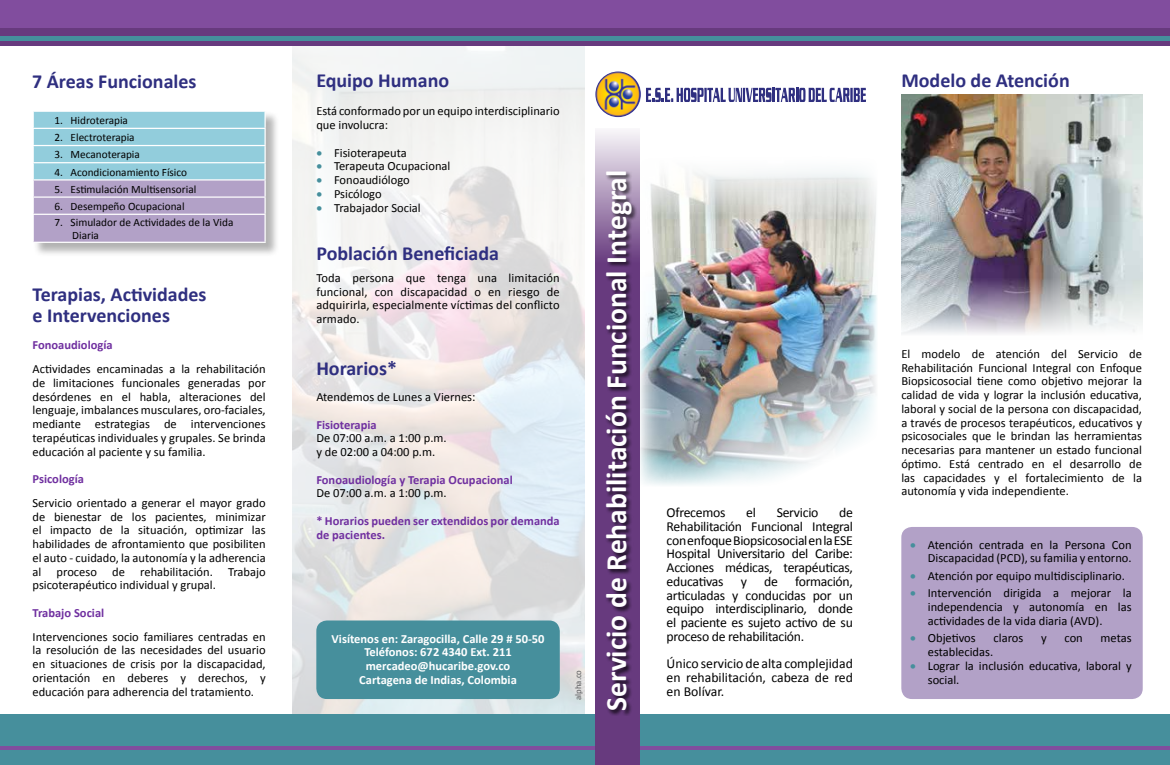
<style>
.page{position:relative;width:1170px;height:765px;background:#fff}
.page>*{position:absolute;margin:0;border:0;box-sizing:border-box;transform-origin:0 0}
.t1{font:700 29.5px "Calibri";color:#fff}
.t2{font:700 20px/21.2px "Calibri";color:#2f2f80}
.t3{font:13.75px/13.8px "Calibri";letter-spacing:-.02em;color:#000;text-align:justify}
.t4{font:12.5px/13.8px "Calibri";color:#000;text-align:justify}
.t5{font:700 12.5px/13.8px "Calibri";color:#7030a0}
.t6{font:700 12.5px/13.8px "Calibri";color:#fff;text-align:center}
.t7{font:11.25px/12.5px "Calibri";color:#000}
.t8{font:8.75px "Calibri";color:#58595b}
.s1{color:#468f9c}
</style>
<div class="page">
<img style="left:293px;top:45px;width:291px;height:669px">
<img style="left:640px;top:171px;width:237px;height:314px">
<div style="left:316px;top:621px;width:243px;height:78px;background:#468f9c;border-radius:11px"></div>
<div style="left:0;top:714px;width:1169px;height:51px;background:#468f9c"></div>
<hr style="left:0;top:746px;width:1169px;height:4px;background:#814d9e">
<svg style="left:595px;top:130px;width:45px;height:635px;background:#825d95"></svg>
<div style="left:604px;top:171px;width:34px;height:545px;background:#000;opacity:.75"></div>
<div style="left:0;top:0;width:1169px;height:45px;background:#814d9e"></div>
<div style="left:0;top:28px;width:1169px;height:17px;background:#673a7e"></div>
<hr style="left:0;top:36px;width:1169px;height:4px;background:#458f9c">
<img style="left:595px;top:71px;width:46px;height:46px;border-radius:23px">
<svg style="left:646px;top:88px;width:220px;height:14px"></svg>
<div style="left:901px;top:527px;width:241px;height:172px;background:#b2a1c7;border-radius:11px"></div>
<img style="left:901px;top:94px;width:241px;height:240px">
<div style="left:33px;top:111px;width:246px;height:146px;background:#000;opacity:.3"></div>
<svg style="left:33px;top:111px;width:233px;height:131px;background:#a8bcd5"></svg>
<hr style="left:264px;top:215px;width:2px;height:27px;background:#fff">
<hr style="left:33px;top:242px;width:233px;height:1px;background:#fff">
<h2 class="t2" style="left:32px;top:71px;width:166px">7 Áreas Funcionales</h2>
<p class="t7" style="left:54px;top:114px;width:75px">1. Hidroterapia</p>
<p class="t7" style="left:54px;top:131px;width:82px">2. Electroterapia</p>
<p class="t7" style="left:54px;top:148px;width:87px">3. Mecanoterapia</p>
<p class="t7" style="left:54px;top:166px;width:134px">4. Acondicionamiento Físico</p>
<p class="t7" style="left:54px;top:183px;width:143px">5. Estimulación Multisensorial</p>
<p class="t7" style="left:54px;top:200px;width:132px">6. Desempeño Ocupacional</p>
<p class="t7" style="left:72px;top:216px;width:163px;text-indent:-18px">7. Simulador de Actividades de la Vida<br>Diaria</p>
<h2 class="t2" style="left:33px;top:283px;width:175px">Terapias, Actividades e Intervenciones</h2>
<p class="t5" style="left:33px;top:338px;width:82px">Fonoaudiología</p>
<p class="t4" style="left:33px;top:362px;width:235px">Actividades encaminadas a la rehabilitación de limitaciones funcionales generadas por desórdenes en el habla, alteraciones del lenguaje, imbalances musculares, oro-faciales, mediante estrategias de intervenciones terapéuticas individuales y grupales. Se brinda educación al paciente y su familia.</p>
<p class="t5" style="left:33px;top:472px;width:53px">Psicología</p>
<p class="t4" style="left:33px;top:496px;width:235px">Servicio orientado a generar el mayor grado de bienestar de los pacientes, minimizar el impacto de la situación, optimizar las habilidades de afrontamiento que posibiliten el auto - cuidado, la autonomía y la adherencia al proceso de rehabilitación. Trabajo psicoterapéutico individual y grupal.</p>
<p class="t5" style="left:33px;top:606px;width:73px">Trabajo Social</p>
<p class="t4" style="left:33px;top:630px;width:235px">Intervenciones socio familiares centradas en la resolución de las necesidades del usuario en situaciones de crisis por la discapacidad, orientación en deberes y derechos, y educación para adherencia del tratamiento.</p>
<h2 class="t2" style="left:316px;top:70px;width:134px">Equipo Humano</h2>
<p class="t4" style="left:316px;top:104px;width:245px">Está conformado por un equipo interdisciplinario que involucra:</p>
<p class="t4" style="left:316px;top:146px;width:92px"><span class="s1">•</span> Fisioterapeuta</p>
<p class="t4" style="left:316px;top:159px;width:136px"><span class="s1">•</span> Terapeuta Ocupacional</p>
<p class="t4" style="left:316px;top:173px;width:95px"><span class="s1">•</span> Fonoaudiólogo</p>
<p class="t4" style="left:316px;top:187px;width:67px"><span class="s1">•</span> Psicólogo</p>
<p class="t4" style="left:316px;top:201px;width:106px"><span class="s1">•</span> Trabajador Social</p>
<h2 class="t2" style="left:316px;top:243px;width:184px">Población Beneficiada</h2>
<p class="t4" style="left:316px;top:271px;width:245px">Toda persona que tenga una limitación funcional, con discapacidad o en riesgo de adquirirla, especialmente víctimas del conflicto armado.</p>
<h2 class="t2" style="left:316px;top:357px;width:82px">Horarios*</h2>
<p class="t4" style="left:316px;top:390px;width:161px">Atendemos de Lunes a Viernes:</p>
<p class="t5" style="left:316px;top:418px;width:62px">Fisioterapia</p>
<p class="t4" style="left:316px;top:431px;width:132px">De 07:00 a.m. a 1:00 p.m. y de 02:00 a 04:00 p.m.</p>
<p class="t5" style="left:316px;top:473px;width:198px">Fonoaudiología y Terapia Ocupacional</p>
<p class="t4" style="left:316px;top:486px;width:132px">De 07:00 a.m. a 1:00 p.m.</p>
<p class="t5" style="left:316px;top:514px;width:245px">* Horarios pueden ser extendidos por demanda de pacientes.</p>
<p class="t6" style="left:331px;top:632px;width:214px">Visítenos en: Zaragocilla, Calle 29 # 50-50<br>Teléfonos: 672 4340 Ext. 211 mercadeo@hucaribe.gov.co<br>Cartagena de Indias, Colombia</p>
<p class="t8" style="left:572px;top:700px;width:32px;rotate:-90deg">alpha.co</p>
<h1 class="t1" style="left:597px;top:711px;width:543px;rotate:-90deg">Servicio de Rehabilitación Funcional Integral</h1>
<p class="t3" style="left:666px;top:506px;width:60px">Ofrecemos</p>
<p class="t3" style="left:746px;top:506px;width:11px">el</p>
<p class="t3" style="left:776px;top:506px;width:43px">Servicio</p>
<p class="t3" style="left:666px;top:506px;width:188px;text-indent:172px">de Rehabilitación Funcional Integral con enfoque Biopsicosocial en la ESE Hospital Universitario del Caribe:<br>Acciones médicas, terapéuticas, educativas y de formación, articuladas y conducidas por un equipo interdisciplinario, donde el paciente es sujeto activo de su proceso de rehabilitación.</p>
<p class="t3" style="left:666px;top:657px;width:188px">Único servicio de alta complejidad en rehabilitación, cabeza de red en Bolívar.</p>
<h2 class="t2" style="left:901px;top:70px;width:170px">Modelo de Atención</h2>
<p class="t4" style="left:901px;top:347px;width:242px">El modelo de atención del Servicio de Rehabilitación Funcional Integral con Enfoque Biopsicosocial tiene como objetivo mejorar la calidad de vida y lograr la inclusión educativa, laboral y social de la persona con discapacidad, a través de procesos terapéuticos, educativos y psicosociales que le brindan las herramientas necesarias para mantener un estado funcional óptimo. Está centrado en el desarrollo de las capacidades y el fortalecimiento de la autonomía y vida independiente.</p>
<p class="t4" style="left:910px;top:538px;width:223px;text-align:right"><span class="s1">•</span> Atención centrada en la Persona Con<br>Discapacidad (PCD), su familia y entorno.</p>
<p class="t4" style="left:910px;top:569px;width:216px"><span class="s1">•</span> Atención por equipo multidisciplinario.</p>
<p class="t4" style="left:927px;top:586px;width:205px;text-indent:-18px"><span class="s1">•</span> Intervención dirigida a mejorar la independencia y autonomía en las actividades de la vida diaria (AVD).</p>
<p class="t4" style="left:910px;top:631px;width:67px"><span class="s1">•</span> Objetivos</p>
<p class="t4" style="left:993px;top:631px;width:31px">claros</p>
<p class="t4" style="left:1040px;top:631px;width:7px">y</p>
<p class="t4" style="left:1064px;top:631px;width:20px">con</p>
<p class="t4" style="left:1100px;top:631px;width:33px">metas</p>
<p class="t4" style="left:927px;top:645px;width:67px">establecidas.</p>
<p class="t4" style="left:927px;top:659px;width:205px;text-indent:-18px"><span class="s1">•</span> Lograr la inclusión educativa, laboral y social.</p>
</div>
